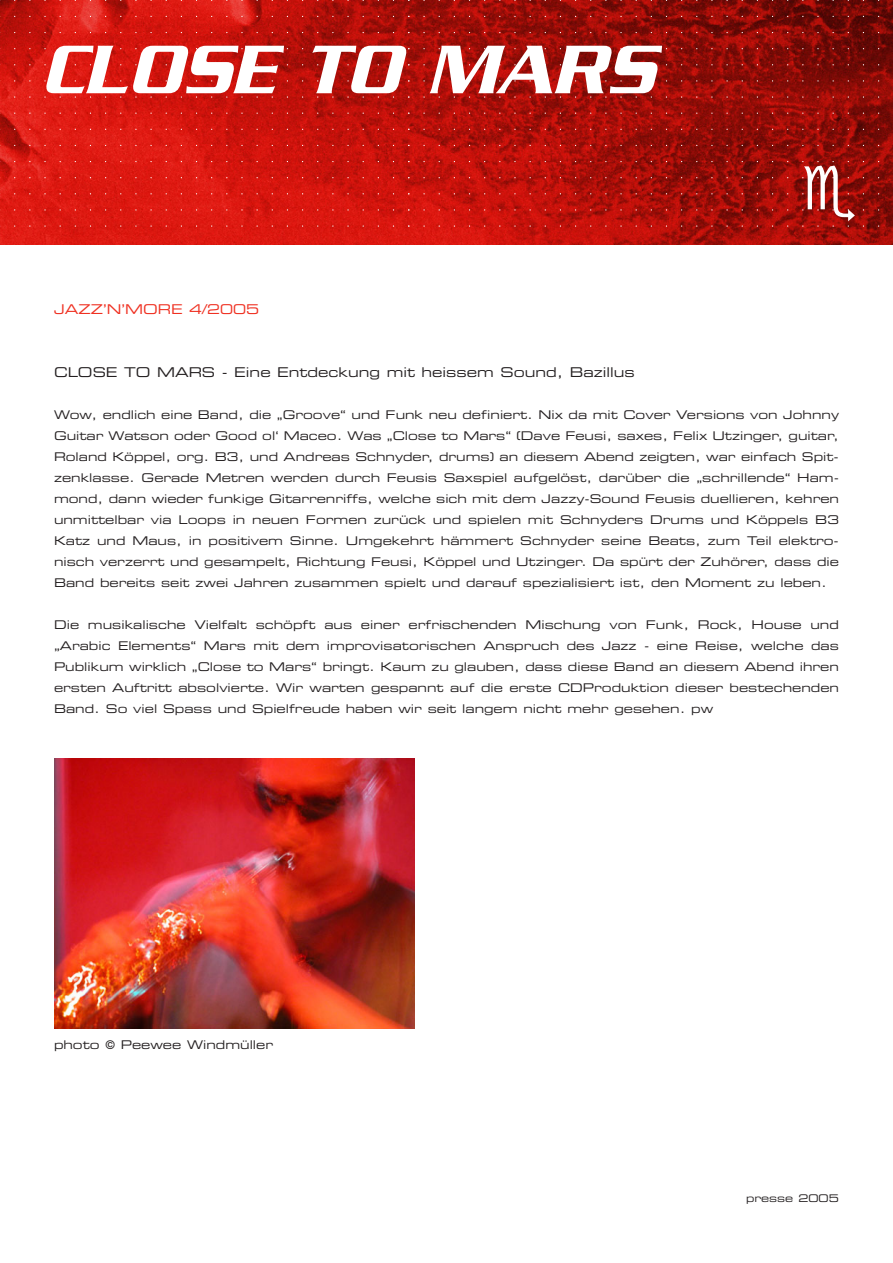
<style>
.page{position:relative;width:893px;height:1263px;background:#fff}
.page>*{position:absolute;margin:0;border:0;box-sizing:border-box;transform-origin:0 0}
.t1{font:italic 500 74.25px "Serpentine";color:#fff}
.t2{font:13.5px "Eurostile Extended Two";color:#231f20}
.t3{font:13.5px "Eurostile Extended Two";color:#ef3122}
.t4{font:12px/21px "Eurostile Extended Two";color:#231f20;text-align:justify}
.t5{font:10.5px "Eurostile Extended Two";color:#231f20}
</style>
<div class="page">
<img style="left:0;top:0;width:893px;height:245px">
<img style="left:54px;top:758px;width:360px;height:270px">
<svg style="left:802px;top:161px;width:53px;height:66px;background:#970e09"></svg>
<h1 class="t1" style="left:41px;top:28px;width:615px">CLOSE TO MARS</h1>
<p class="t3" style="left:54px;top:300px;width:207px">JAZZ’N’MORE 4/2005</p>
<p class="t2" style="left:54px;top:363px;width:582px">CLOSE TO MARS - Eine Entdeckung mit heissem Sound, Bazillus</p>
<p class="t4" style="left:54px;top:404px;width:786px">Wow, endlich eine Band, die „Groove“ und Funk neu definiert. Nix da mit Cover Versions von Johnny Guitar Watson oder Good ol‘ Maceo. Was „Close to Mars“ (Dave Feusi, saxes, Felix Utzinger, guitar, Roland Köppel, org. B3, und Andreas Schnyder, drums) an diesem Abend zeigten, war einfach Spit&shy;zenklasse. Gerade Metren werden durch Feusis Saxspiel aufgelöst, darüber die „schrillende“ Ham&shy;mond, dann wieder funkige Gitarrenriffs, welche sich mit dem Jazzy-Sound Feusis duellieren, kehren unmittelbar via Loops in neuen Formen zurück und spielen mit Schnyders Drums und Köppels B3<br>Katz und Maus, in positivem Sinne. Umgekehrt hämmert Schnyder seine Beats, zum Teil elektro&shy;nisch verzerrt und gesampelt, Richtung Feusi, Köppel und Utzinger. Da spürt der Zuhörer, dass die Band bereits seit zwei Jahren zusammen spielt und darauf spezialisiert ist, den Moment zu leben.</p>
<p class="t4" style="left:54px;top:614px;width:786px">Die musikalische Vielfalt schöpft aus einer erfrischenden Mischung von Funk, Rock, House und „Arabic Elements“ Mars mit dem improvisatorischen Anspruch des Jazz - eine Reise, welche das Publikum wirklich „Close to Mars“ bringt. Kaum zu glauben, dass diese Band an diesem Abend ihren ersten Auftritt absolvierte. Wir warten gespannt auf die erste CDProduktion dieser bestechenden Band. So viel Spass und Spielfreude haben wir seit langem nicht mehr gesehen. pw</p>
<p class="t4" style="left:54px;top:1034px;width:221px">photo © Peewee Windmüller</p>
<p class="t5" style="left:746px;top:1191px;width:94px">presse 2005</p>
</div>
